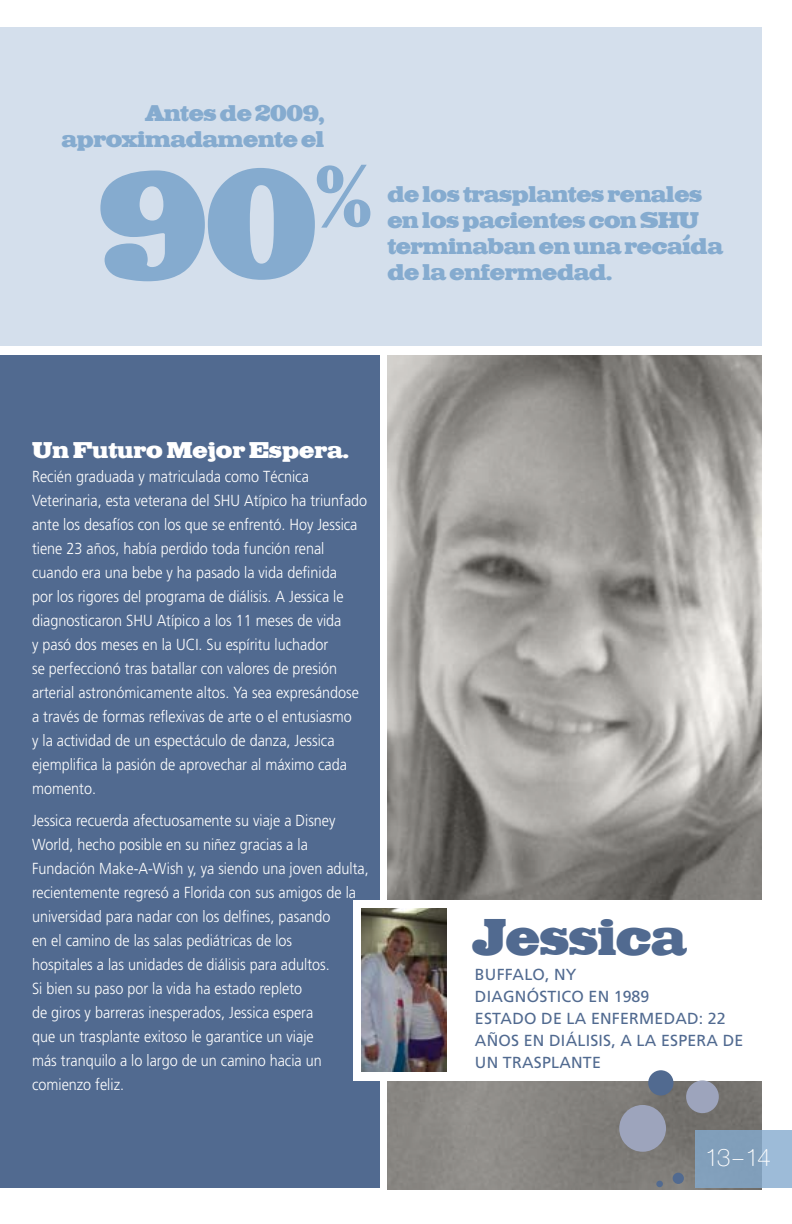
<style>
.page{position:relative;width:792px;height:1224px;background:#fff}
.page>*{position:absolute;margin:0;border:0;box-sizing:border-box;transform-origin:0 0}
.t1{font:800 149.6px "Egypto";color:#85abcf;scale:.9 1}
.t2{font:800 50.2px "Egypto";letter-spacing:-.02em;color:#516a90;scale:.9 1}
.t3{font:26.2px "Nimbus Sans Novus T Light Ro 1";color:#fff}
.t4{font:800 22.2px "Egypto";color:#fff;scale:.9 1}
.t5{font:800 22px/26px "Egypto";letter-spacing:-.02em;color:#85abcf;text-align:right;scale:.9 1}
.t6{font:300 16px/24px "Frutiger";color:#fff;scale:.9 1}
.t7{font:16px/22px "Frutiger";letter-spacing:.015em;color:#516a90}
</style>
<div class="page">
<img style="left:387px;top:356px;width:374px;height:833px">
<div style="left:454px;top:900px;width:326px;height:180px;background:#fff"></div>
<svg style="left:695px;top:1130px;width:97px;height:58px;background:#89a7c3"></svg>
<div style="left:686px;top:1080px;width:33px;height:33px;background:#9da4bc;border-radius:50%"></div>
<div style="left:619px;top:1105px;width:47px;height:47px;background:#9da4bc;border-radius:50%"></div>
<div style="left:673px;top:1173px;width:11px;height:11px;background:#516a90;border-radius:50%"></div>
<div style="left:656px;top:1181px;width:7px;height:6px;background:#516a90;border-radius:50%"></div>
<div style="left:648px;top:1070px;width:26px;height:26px;background:#516a90;border-radius:50%"></div>
<div style="left:1px;top:356px;width:379px;height:832px;background:#516a90"></div>
<div style="left:353px;top:900px;width:102px;height:180px;background:#fff"></div>
<img style="left:361px;top:908px;width:86px;height:163px">
<div style="left:1px;top:27px;width:761px;height:319px;background:#d4dfec"></div>
<h3 class="t5" style="left:62px;top:99px;width:294px">Antes de 2009, aproximadamente el</h3>
<h1 class="t1" style="left:98px;top:117px;width:306px">90<sup>%</sup></h1>
<h3 class="t5" style="left:387px;top:180px;width:375px;text-align:left">de los trasplantes renales en los pacientes con SHU terminaban en una recaída de la enfermedad.</h3>
<h3 class="t4" style="left:32px;top:434px;width:353px">Un Futuro Mejor Espera.</h3>
<p class="t6" style="left:32px;top:464px;width:374px">Recién graduada y matriculada como Técnica Veterinaria, esta veterana del SHU Atípico ha triunfado ante los desafíos con los que se enfrentó. Hoy Jessica tiene 23 años, había perdido toda función renal cuando era una bebe y ha pasado la vida definida<br>por los rigores del programa de diálisis. A Jessica le diagnosticaron SHU Atípico a los 11 meses de vida<br>y pasó dos meses en la UCI. Su espíritu luchador<br>se perfeccionó tras batallar con valores de presión arterial astronómicamente altos. Ya sea expresándose a través de formas reflexivas de arte o el entusiasmo<br>y la actividad de un espectáculo de danza, Jessica ejemplifica la pasión de aprovechar al máximo cada momento.</p>
<p class="t6" style="left:32px;top:808px;width:376px">Jessica recuerda afectuosamente su viaje a Disney World, hecho posible en su niñez gracias a la Fundación Make-A-Wish y, ya siendo una joven adulta, recientemente regresó a Florida con sus amigos de la universidad para nadar con los delfines, pasando<br>en el camino de las salas pediátricas de los<br>hospitales a las unidades de diálisis para adultos.<br>Si bien su paso por la vida ha estado repleto<br>de giros y barreras inesperados, Jessica espera<br>que un trasplante exitoso le garantice un viaje<br>más tranquilo a lo largo de un camino hacia un comienzo feliz.</p>
<h2 class="t2" style="left:473px;top:901px;width:239px">Jessica</h2>
<p class="t7" style="left:475px;top:963px;width:270px">BUFFALO, NY<br>DIAGNÓSTICO EN 1989<br>ESTADO DE LA ENFERMEDAD: 22<br>AÑOS EN DIÁLISIS, A LA ESPERA DE<br>UN TRASPLANTE</p>
<h3 class="t3" style="left:704px;top:1143px;width:68px">13–14</h3>
</div>
